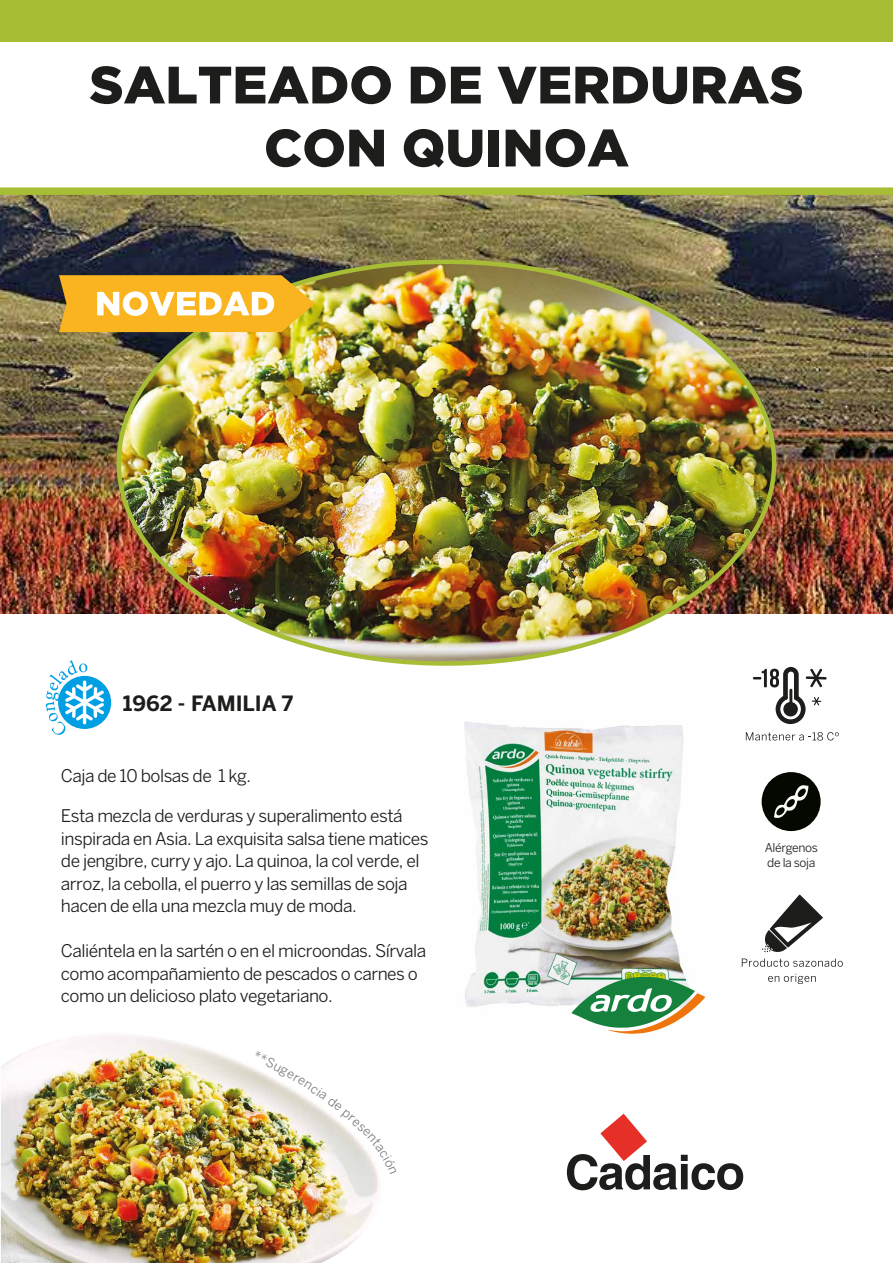
<style>
.page{position:relative;width:893px;height:1263px;background:#fff}
.page>*{position:absolute;margin:0;border:0;box-sizing:border-box;transform-origin:0 0}
.t1{font:900 52.5px/63px "Gotham";color:#1d1d1b;text-align:center}
.t2{font:700 21px "Benton Sans";color:#1d1d1b}
.t3{font:17.4px/22.5px "Benton Sans";letter-spacing:-.03em;color:#1d1d1b}
.t4{font:12.15px/15px "Benton Sans";letter-spacing:-.03em;color:#1d1d1b}
</style>
<div class="page">
<img style="left:464px;top:678px;width:305px;height:336px">
<img style="left:0;top:195px;width:893px;height:418px">
<div style="left:58px;top:676px;width:53px;height:53px;background:#009fe3;border-radius:27px"></div>
<svg style="left:46px;top:660px;width:58px;height:75px"></svg>
<svg style="left:567px;top:1114px;width:176px;height:76px"></svg>
<div style="left:0;top:187px;width:893px;height:8px;background:#a7bd36"></div>
<div style="left:0;top:0;width:893px;height:42px;background:#a7bd36"></div>
<img style="left:119px;top:262px;width:655px;height:401px">
<svg style="left:59px;top:275px;width:256px;height:57px"></svg>
<svg style="left:742px;top:895px;width:101px;height:72px"></svg>
<svg style="left:768px;top:974px;width:48px;height:10px"></svg>
<svg style="left:746px;top:732px;width:93px;height:8px"></svg>
<svg style="left:753px;top:667px;width:74px;height:57px"></svg>
<div style="left:783px;top:702px;width:15px;height:14px;background:#1d1d1b;border-radius:50%"></div>
<hr style="left:789px;top:689px;width:3px;height:14px;background:#1d1d1b">
<svg style="left:572px;top:976px;width:133px;height:58px"></svg>
<img style="left:1px;top:1035px;width:379px;height:228px">
<div style="left:762px;top:772px;width:59px;height:59px;background:#040800;border-radius:50%"></div>
<svg style="left:774px;top:785px;width:34px;height:33px"></svg>
<img style="left:255px;top:1051px;width:125px;height:123px">
<h1 class="t1" style="left:89px;top:52px;width:716px">SALTEADO DE VERDURAS<br>CON QUINOA</h1>
<p class="t2" style="left:123px;top:690px;width:172px">1962 - FAMILIA 7</p>
<p class="t3" style="left:61px;top:764px;width:192px">Caja de 10 bolsas de 1 kg.</p>
<p class="t3" style="left:61px;top:804px;width:369px">Esta mezcla de verduras y superalimento está inspirada en Asia. La exquisita salsa tiene matices de jengibre, curry y ajo. La quinoa, la col verde, el arroz, la cebolla, el puerro y las semillas de soja hacen de ella una mezcla muy de moda.</p>
<p class="t3" style="left:61px;top:939px;width:367px">Caliéntela en la sartén o en el microondas. Sírvala como acompañamiento de pescados o carnes o como un delicioso plato vegetariano.</p>
<p class="t4" style="left:765px;top:839px;width:55px">Alérgenos de la soja</p>
</div>
